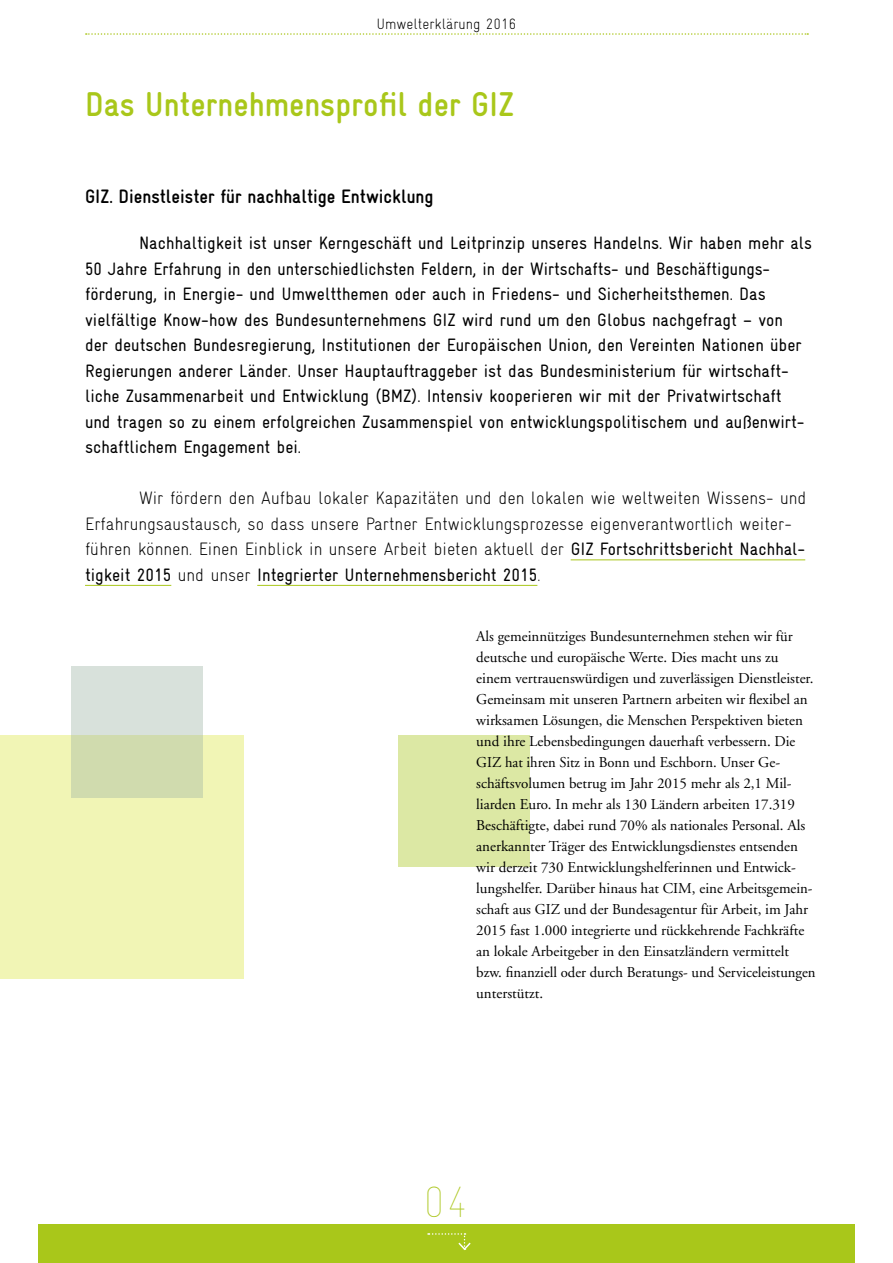
<style>
.page{position:relative;width:893px;height:1263px;background:#fff}
.page>*{position:absolute;margin:0;border:0;box-sizing:border-box;transform-origin:0 0}
.t1{font:100 condensed 43.5px "Gravur";color:#aec825}
._1_Head__23_35{font:700 condensed 34.5px "Gravur";color:#a9c71a}
._3_Copy_10_14{font:700 condensed 19.5px "Gravur";color:#000}
._3_Copy_Einstieg_con{font:condensed 18px/25.5px "Gravur";color:#000}
._3_Copy_Einstieg_con-2{font:300 condensed 18px/25.5px "Gravur";color:#000}
._3_Copy_10_14-2{font:15px/21px "Adobe Garamond";color:#000}
.t2{font:300 condensed 15px "Gravur";color:#000}
.s1{font-weight:400}
</style>
<div class="page">
<div style="left:38px;top:1225px;width:817px;height:38px;background:#a9c71a"></div>
<svg style="left:86px;top:33px;width:722px;height:2px"></svg>
<svg style="left:428px;top:1233px;width:43px;height:18px"></svg>
<div style="left:398px;top:735px;width:132px;height:132px;background:#dce8a4"></div>
<hr style="left:571px;top:559px;width:234px;height:1px;background:#a9c71a">
<hr style="left:85px;top:585px;width:86px;height:1px;background:#a9c71a">
<hr style="left:257px;top:585px;width:280px;height:1px;background:#a9c71a">
<div style="left:1px;top:735px;width:243px;height:243px;background:#f1f5b5"></div>
<svg style="left:71px;top:666px;width:132px;height:132px;background:#d4dec5"></svg>
<p class="t2" style="left:376px;top:15px;width:142px">Umwelterklärung 2016</p>
<p class="_1_Head__23_35" style="left:85px;top:85px;width:431px">Das Unternehmensprofil der GIZ</p>
<p class="_3_Copy_10_14" style="left:85px;top:185px;width:350px">GIZ. Dienstleister für nachhaltige Entwicklung</p>
<p class="_3_Copy_Einstieg_con" style="left:85px;top:230px;width:728px;text-indent:54px">Nachhaltigkeit ist unser Kerngeschäft und Leitprinzip unseres Handelns. Wir haben mehr als 50 Jahre Erfahrung in den unterschiedlichsten Feldern, in der Wirtschafts- und Beschäftigungs&shy;förderung, in Energie- und Umweltthemen oder auch in Friedens- und Sicherheitsthemen. Das vielfältige Know-how des Bundesunternehmens GIZ wird rund um den Globus nachgefragt – von<br>der deutschen Bundesregierung, Institutionen der Europäischen Union, den Vereinten Nationen über Regierungen anderer Länder. Unser Hauptauftraggeber ist das Bundesministerium für wirtschaft&shy;liche Zusammenarbeit und Entwicklung (BMZ). Intensiv kooperieren wir mit der Privatwirtschaft<br>und tragen so zu einem erfolgreichen Zusammenspiel von entwicklungspolitischem und außenwirt&shy;schaftlichem Engagement bei.</p>
<p class="_3_Copy_Einstieg_con-2" style="left:85px;top:485px;width:723px;text-indent:54px">Wir fördern den Aufbau lokaler Kapazitäten und den lokalen wie weltweiten Wissens- und Erfahrungsaustausch, so dass unsere Partner Entwicklungsprozesse eigenverantwortlich weiter&shy;führen können. Einen Einblick in unsere Arbeit bieten aktuell der <span class="s1">GIZ Fortschrittsbericht Nachhal&shy;tigkeit 2015</span> und unser <span class="s1">Integrierter Unternehmensbericht 2015</span>.</p>
<p class="_3_Copy_10_14-2" style="left:476px;top:626px;width:341px">Als gemeinnütziges Bundesunternehmen stehen wir für deutsche und europäische Werte. Dies macht uns zu einem vertrauenswürdigen und zuverlässigen Dienstleister.<br>Gemeinsam mit unseren Partnern arbeiten wir flexibel an wirksamen Lösungen, die Menschen Perspektiven bieten und ihre Lebensbedingungen dauerhaft verbessern. Die GIZ hat ihren Sitz in Bonn und Eschborn. Unser Ge&shy;schäftsvolumen betrug im Jahr 2015 mehr als 2,1 Mil&shy;liarden Euro. In mehr als 130 Ländern arbeiten 17.319<br>Beschäftigte, dabei rund 70% als nationales Personal. Als anerkannter Träger des Entwicklungsdienstes entsenden wir derzeit 730 Entwicklungshelferinnen und Entwick&shy;lungshelfer. Darüber hinaus hat CIM, eine Arbeitsgemein&shy;schaft aus GIZ und der Bundesagentur für Arbeit, im Jahr 2015 fast 1.000 integrierte und rückkehrende Fachkräfte an lokale Arbeitgeber in den Einsatzländern vermittelt bzw. finanziell oder durch Beratungs- und Serviceleistungen unterstützt.</p>
<h1 class="t1" style="left:422px;top:1178px;width:48px">04</h1>
</div>
